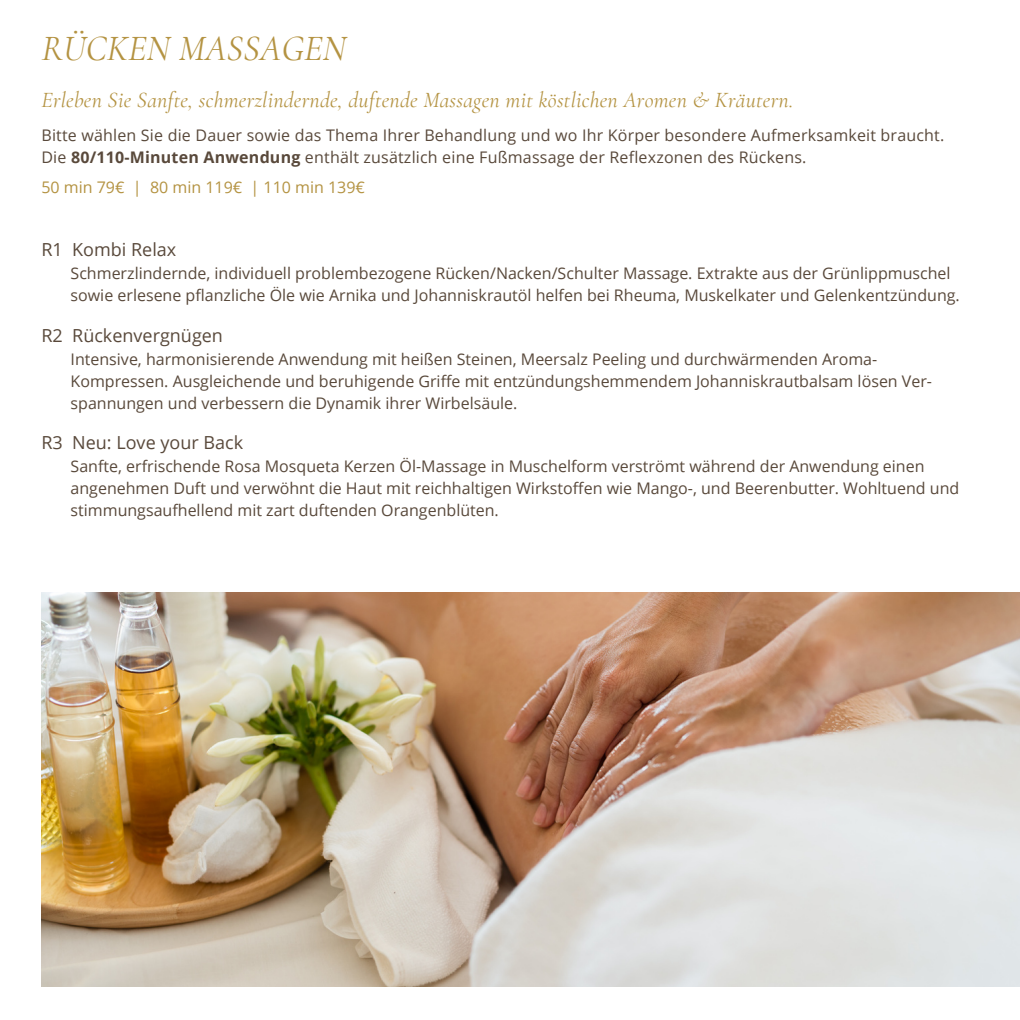
<style>
.page{position:relative;width:1020px;height:1020px;background:#fff}
.page>*{position:absolute;margin:0;border:0;box-sizing:border-box;transform-origin:0 0}
.t1{font:italic 36px "Cormorant Garamond";color:#b49342}
.t2{font:italic 22px "Cormorant Garamond";letter-spacing:.01em;color:#b49342}
.t3{font:18px "Open Sans";color:#59493b}
.t4{font:16px "Open Sans";color:#59493b}
.t5{font:16px "Open Sans";color:#b49342}
.s1{font-weight:700}
</style>
<div class="page">
<img style="left:41px;top:592px;width:979px;height:395px">
<p class="t1" style="left:41px;top:27px;width:306px">RÜCKEN MASSAGEN</p>
<p class="t2" style="left:41px;top:87px;width:753px">Erleben Sie Sanfte, schmerzlindernde, duftende Massagen mit köstlichen Aromen &amp; Kräutern.</p>
<p class="t4" style="left:41px;top:124px;width:904px">Bitte wählen Sie die Dauer sowie das Thema Ihrer Behandlung und wo Ihr Körper besondere Aufmerksamkeit braucht.</p>
<p class="t4" style="left:41px;top:146px;width:767px">Die <span class="s1">80/110-Minuten Anwendung</span> enthält zusätzlich eine Fußmassage der Reflexzonen des Rückens.</p>
<p class="t5" style="left:41px;top:176px;width:325px">50 min 79€ | 80 min 119€ | 110 min 139€</p>
<p class="t3" style="left:41px;top:237px;width:136px">R1 Kombi Relax</p>
<p class="t4" style="left:71px;top:262px;width:882px">Schmerzlindernde, individuell problembezogene Rücken/Nacken/Schulter Massage. Extrakte aus der Grünlippmuschel</p>
<p class="t4" style="left:71px;top:284px;width:891px">sowie erlesene pflanzliche Öle wie Arnika und Johanniskrautöl helfen bei Rheuma, Muskelkater und Gelenkentzündung.</p>
<p class="t3" style="left:41px;top:322px;width:183px">R2 Rückenvergnügen</p>
<p class="t4" style="left:71px;top:347px;width:808px">Intensive, harmonisierende Anwendung mit heißen Steinen, Meersalz Peeling und durchwärmenden Aroma-</p>
<p class="t4" style="left:71px;top:369px;width:863px">Kompressen. Ausgleichende und beruhigende Griffe mit entzündungshemmendem Johanniskrautbalsam lösen Ver-</p>
<p class="t4" style="left:71px;top:392px;width:448px">spannungen und verbessern die Dynamik ihrer Wirbelsäule.</p>
<p class="t3" style="left:41px;top:430px;width:203px">R3 Neu: Love your Back</p>
<p class="t4" style="left:71px;top:455px;width:856px">Sanfte, erfrischende Rosa Mosqueta Kerzen Öl-Massage in Muschelform verströmt während der Anwendung einen</p>
<p class="t4" style="left:71px;top:477px;width:890px">angenehmen Duft und verwöhnt die Haut mit reichhaltigen Wirkstoffen wie Mango-, und Beerenbutter. Wohltuend und</p>
<p class="t4" style="left:71px;top:499px;width:430px">stimmungsaufhellend mit zart duftenden Orangenblüten.</p>
</div>
